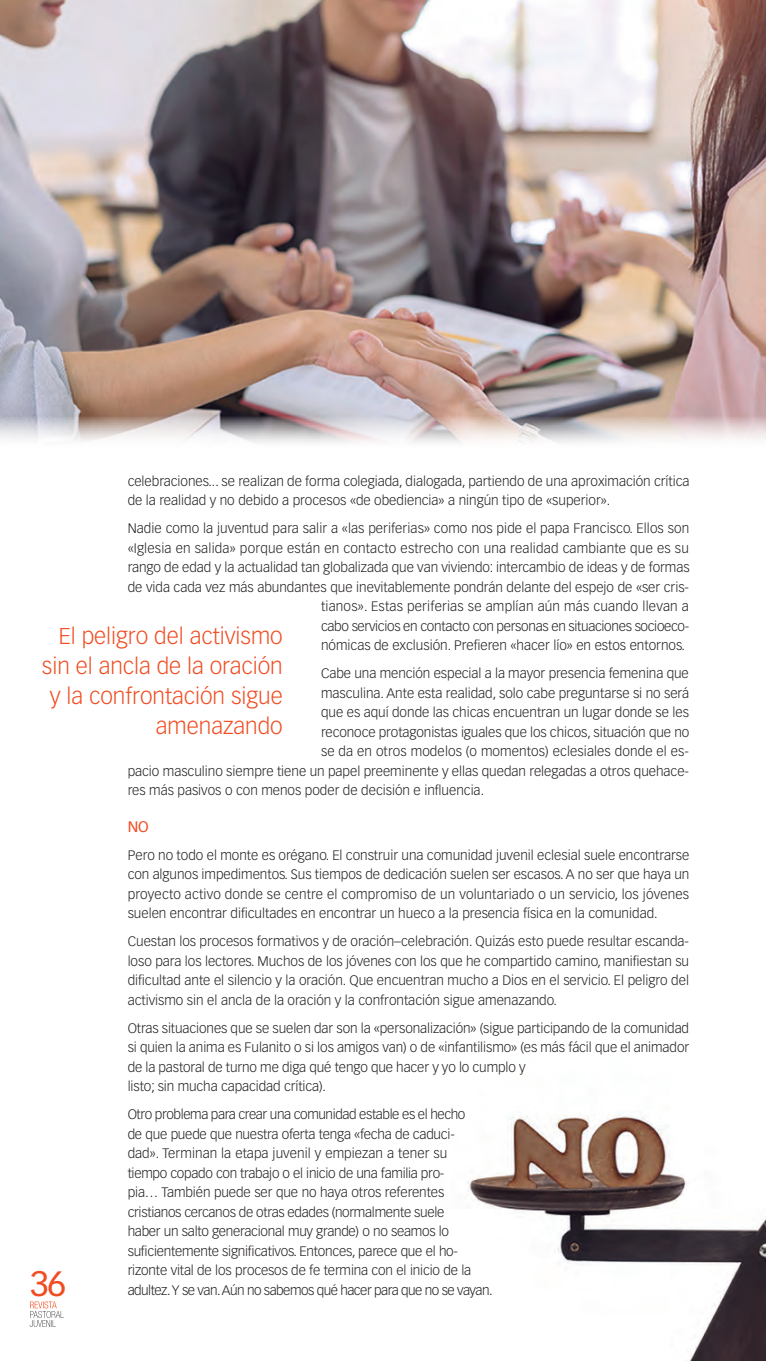
<style>
.page{position:relative;width:766px;height:1361px;background:#fff}
.page>*{position:absolute;margin:0;border:0;box-sizing:border-box;transform-origin:0 0}
.t1{font:34.65px "Vectora LT Std";color:#f04d22}
.t2{font:300 22.5px/30px "Vectora LT Std";color:#f04d22;text-align:right}
.t3{font:15px "Vectora LT Std";color:#f04d22}
.t4{font:300 13.5px/19.5px "Vectora LT Std";letter-spacing:-.005em;color:#231f20}
.t5{font:300 13.5px "Vectora LT Std";letter-spacing:.015em;color:#231f20}
</style>
<div class="page">
<svg style="left:30px;top:1301px;width:34px;height:26px"></svg>
<img style="left:467px;top:1115px;width:298px;height:246px">
<img style="left:0;top:0;width:765px;height:443px">
<p class="t4" style="left:128px;top:471px;width:563px">celebraciones... se realizan de forma colegiada, dialogada, partiendo de una aproximación crítica de la realidad y no debido a procesos «de obediencia» a ningún tipo de «superior».</p>
<p class="t4" style="left:128px;top:519px;width:563px">Nadie como la juventud para salir a «las periferias» como nos pide el papa Francisco. Ellos son</p>
<p class="t5" style="left:128px;top:540px;width:562px">«Iglesia en salida» porque están en contacto estrecho con una realidad cambiante que es su</p>
<p class="t4" style="left:128px;top:558px;width:563px">rango de edad y la actualidad tan globalizada que van viviendo: intercambio de ideas y de formas</p>
<p class="t4" style="left:128px;top:577px;width:563px">de vida cada vez más abundantes que inevitablemente pondrán delante del espejo de «ser cris-</p>
<p class="t5" style="left:321px;top:599px;width:369px">tianos». Estas periferias se amplían aún más cuando llevan a</p>
<p class="t4" style="left:321px;top:616px;width:369px">cabo servicios en contacto con personas en situaciones socioeco-</p>
<p class="t4" style="left:321px;top:636px;width:365px">nómicas de exclusión. Prefieren «hacer lío» en estos entornos.</p>
<p class="t4" style="left:321px;top:664px;width:369px">Cabe una mención especial a la mayor presencia femenina que</p>
<p class="t4" style="left:321px;top:683px;width:369px">masculina. Ante esta realidad, solo cabe preguntarse si no será</p>
<p class="t4" style="left:321px;top:703px;width:369px">que es aquí donde las chicas encuentran un lugar donde se les</p>
<p class="t4" style="left:321px;top:722px;width:369px">reconoce protagonistas iguales que los chicos, situación que no</p>
<p class="t4" style="left:321px;top:742px;width:369px">se da en otros modelos (o momentos) eclesiales donde el es-</p>
<p class="t4" style="left:128px;top:761px;width:563px">pacio masculino siempre tiene un papel preeminente y ellas quedan relegadas a otros quehace-</p>
<p class="t4" style="left:128px;top:781px;width:358px">res más pasivos o con menos poder de decisión e influencia.</p>
<p class="t3" style="left:128px;top:818px;width:23px">NO</p>
<p class="t4" style="left:128px;top:845px;width:563px;text-align:justify">Pero no todo el monte es orégano. El construir una comunidad juvenil eclesial suele encontrarse con algunos impedimentos. Sus tiempos de dedicación suelen ser escasos. A no ser que haya un proyecto activo donde se centre el compromiso de un voluntariado o un servicio, los jóvenes suelen encontrar dificultades en encontrar un hueco a la presencia física en la comunidad.</p>
<p class="t4" style="left:128px;top:932px;width:563px;text-align:justify">Cuestan los procesos formativos y de oración–celebración. Quizás esto puede resultar escanda&shy;loso para los lectores. Muchos de los jóvenes con los que he compartido camino, manifiestan su dificultad ante el silencio y la oración. Que encuentran mucho a Dios en el servicio. El peligro del activismo sin el ancla de la oración y la confrontación sigue amenazando.</p>
<p class="t4" style="left:128px;top:1018px;width:563px">Otras situaciones que se suelen dar son la «personalización» (sigue participando de la comunidad si quien la anima es Fulanito o si los amigos van) o de «infantilismo» (es más fácil que el animador de la pastoral de turno me diga qué tengo que hacer y yo lo cumplo y<br>listo; sin mucha capacidad crítica).</p>
<p class="t4" style="left:128px;top:1105px;width:366px">Otro problema para crear una comunidad estable es el hecho<br>de que puede que nuestra oferta tenga «fecha de caduci-<br>dad». Terminan la etapa juvenil y empiezan a tener su<br>tiempo copado con trabajo o el inicio de una familia pro-<br>pia… También puede ser que no haya otros referentes cristianos cercanos de otras edades (normalmente suele<br>haber un salto generacional muy grande) o no seamos lo suficientemente significativos. Entonces, parece que el ho&shy;rizonte vital de los procesos de fe termina con el inicio de la adultez. Y se van. Aún no sabemos qué hacer para que no se vayan.</p>
<h2 class="t2" style="left:42px;top:621px;width:242px">El peligro del activismo sin el ancla de la oración y la confrontación sigue amenazando</h2>
<h1 class="t1" style="left:30px;top:1263px;width:38px">36</h1>
</div>
